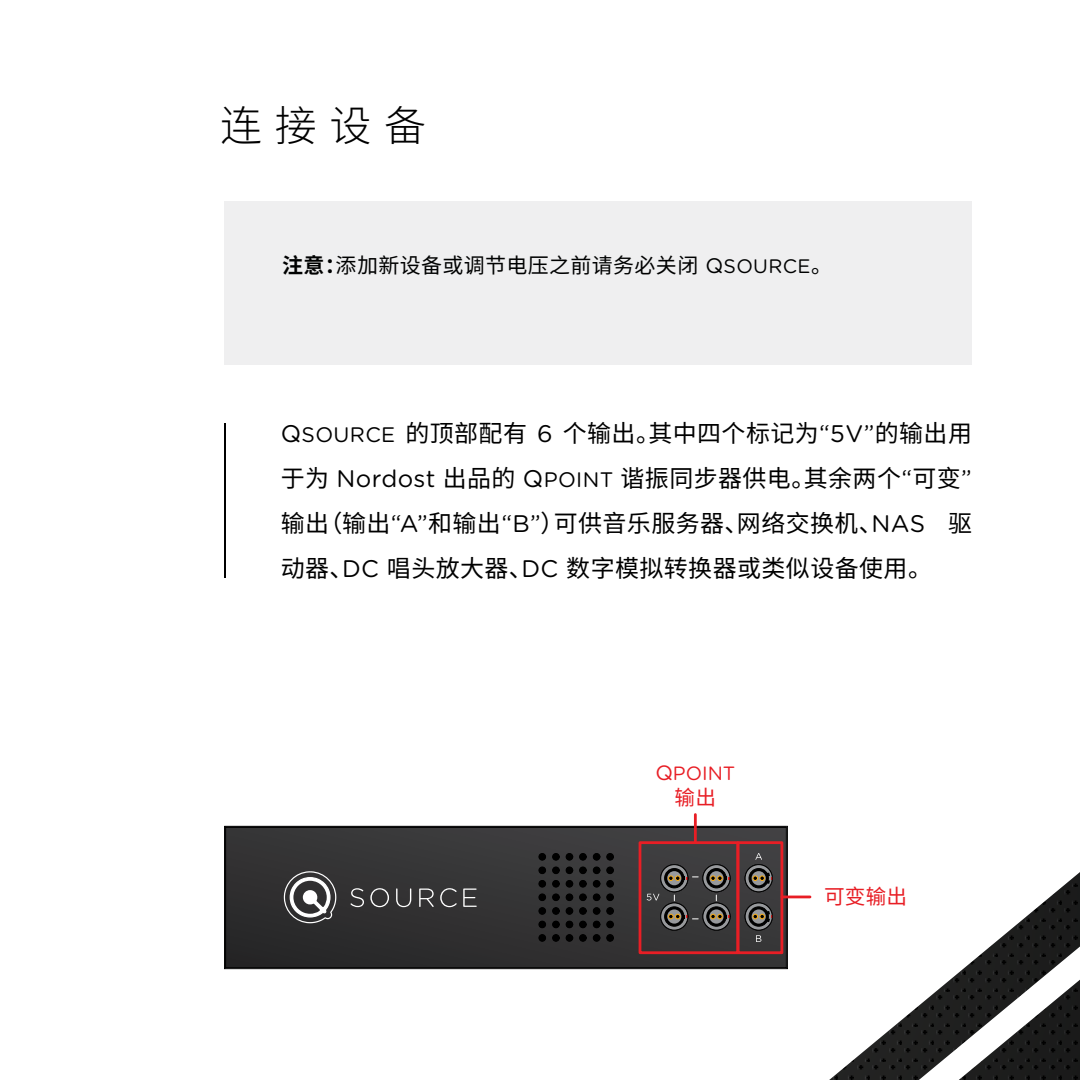
<style>
.page{position:relative;width:1080px;height:1080px;background:#fff}
.page>*{position:absolute;margin:0;border:0;box-sizing:border-box;transform-origin:0 0}
.t1{font:300 42px "Source Han Sans SC";color:#000}
.t2{font:24px/45px "Source Han Sans SC";letter-spacing:.015em;color:#000;text-align:justify}
.t3{font:21px "Source Han Sans SC";letter-spacing:.015em;color:#000101}
.t4{font:20.7px "Source Han Sans TC";color:#e81e25}
.t5{font:19.2px "Gotham Rounded";color:#e81e25}
.s1{font-weight:700}
.s2{font-family:"Gotham Rounded"}
.s3{font-family:"Gotham Rounded";font-size:19.5px}
.s4{font-family:"Gotham Rounded";font-size:21px}
.s5{font-size:20.7px}
</style>
<div class="page">
<hr style="left:225px;top:423px;width:1px;height:154px;background:#000">
<svg style="left:225px;top:827px;width:544px;height:141px;background:#333233"></svg>
<div style="left:579px;top:894px;width:8px;height:7px;background:#000;border:1px solid #000;border-radius:50%"></div>
<div style="left:593px;top:894px;width:7px;height:7px;background:#000;border:1px solid #000;border-radius:50%"></div>
<div style="left:593px;top:907px;width:7px;height:8px;background:#000;border:1px solid #000;border-radius:50%"></div>
<div style="left:606px;top:894px;width:8px;height:7px;background:#000;border:1px solid #000;border-radius:50%"></div>
<div style="left:566px;top:894px;width:7px;height:7px;background:#000;border:1px solid #000;border-radius:50%"></div>
<div style="left:552px;top:894px;width:8px;height:7px;background:#000;border:1px solid #000;border-radius:50%"></div>
<div style="left:593px;top:880px;width:7px;height:8px;background:#000;border:1px solid #000;border-radius:50%"></div>
<div style="left:579px;top:880px;width:8px;height:8px;background:#000;border:1px solid #000;border-radius:50%"></div>
<div style="left:566px;top:880px;width:7px;height:8px;background:#000;border:1px solid #000;border-radius:50%"></div>
<div style="left:552px;top:880px;width:8px;height:8px;background:#000;border:1px solid #000;border-radius:50%"></div>
<div style="left:579px;top:907px;width:8px;height:8px;background:#000;border:1px solid #000;border-radius:50%"></div>
<div style="left:566px;top:907px;width:7px;height:8px;background:#000;border:1px solid #000;border-radius:50%"></div>
<div style="left:552px;top:907px;width:8px;height:8px;background:#000;border:1px solid #000;border-radius:50%"></div>
<div style="left:606px;top:880px;width:8px;height:8px;background:#000;border:1px solid #000;border-radius:50%"></div>
<div style="left:606px;top:907px;width:8px;height:8px;background:#000;border:1px solid #000;border-radius:50%"></div>
<div style="left:593px;top:867px;width:7px;height:7px;background:#000;border:1px solid #000;border-radius:50%"></div>
<div style="left:579px;top:867px;width:8px;height:7px;background:#000;border:1px solid #000;border-radius:50%"></div>
<div style="left:566px;top:867px;width:7px;height:7px;background:#000;border:1px solid #000;border-radius:50%"></div>
<div style="left:552px;top:867px;width:8px;height:7px;background:#000;border:1px solid #000;border-radius:50%"></div>
<div style="left:606px;top:867px;width:8px;height:7px;background:#000;border:1px solid #000;border-radius:50%"></div>
<div style="left:593px;top:921px;width:7px;height:7px;background:#000;border:1px solid #000;border-radius:50%"></div>
<div style="left:579px;top:921px;width:8px;height:7px;background:#000;border:1px solid #000;border-radius:50%"></div>
<div style="left:566px;top:921px;width:7px;height:7px;background:#000;border:1px solid #000;border-radius:50%"></div>
<div style="left:552px;top:921px;width:8px;height:7px;background:#000;border:1px solid #000;border-radius:50%"></div>
<div style="left:606px;top:921px;width:8px;height:7px;background:#000;border:1px solid #000;border-radius:50%"></div>
<div style="left:538px;top:894px;width:8px;height:7px;background:#000;border:1px solid #000;border-radius:50%"></div>
<div style="left:538px;top:880px;width:8px;height:8px;background:#000;border:1px solid #000;border-radius:50%"></div>
<div style="left:538px;top:907px;width:8px;height:8px;background:#000;border:1px solid #000;border-radius:50%"></div>
<div style="left:538px;top:867px;width:8px;height:7px;background:#000;border:1px solid #000;border-radius:50%"></div>
<div style="left:538px;top:921px;width:8px;height:7px;background:#000;border:1px solid #000;border-radius:50%"></div>
<div style="left:593px;top:853px;width:7px;height:8px;background:#000;border:1px solid #000;border-radius:50%"></div>
<div style="left:579px;top:853px;width:8px;height:8px;background:#000;border:1px solid #000;border-radius:50%"></div>
<div style="left:566px;top:853px;width:7px;height:8px;background:#000;border:1px solid #000;border-radius:50%"></div>
<div style="left:552px;top:853px;width:8px;height:8px;background:#000;border:1px solid #000;border-radius:50%"></div>
<div style="left:606px;top:853px;width:8px;height:8px;background:#000;border:1px solid #000;border-radius:50%"></div>
<div style="left:538px;top:853px;width:8px;height:8px;background:#000;border:1px solid #000;border-radius:50%"></div>
<div style="left:593px;top:934px;width:7px;height:8px;background:#000;border:1px solid #000;border-radius:50%"></div>
<div style="left:579px;top:934px;width:8px;height:8px;background:#000;border:1px solid #000;border-radius:50%"></div>
<div style="left:566px;top:934px;width:7px;height:8px;background:#000;border:1px solid #000;border-radius:50%"></div>
<div style="left:552px;top:934px;width:8px;height:8px;background:#000;border:1px solid #000;border-radius:50%"></div>
<div style="left:606px;top:934px;width:8px;height:8px;background:#000;border:1px solid #000;border-radius:50%"></div>
<div style="left:538px;top:934px;width:8px;height:8px;background:#000;border:1px solid #000;border-radius:50%"></div>
<div style="left:745px;top:903px;width:28px;height:28px;border:1px solid #000;border-radius:50%"></div>
<div style="left:702px;top:903px;width:29px;height:28px;border:1px solid #000;border-radius:50%"></div>
<hr style="left:225px;top:968px;width:562px;height:1px;background:#000">
<svg style="left:284px;top:871px;width:52px;height:52px"></svg>
<svg style="left:351px;top:888px;width:13px;height:19px"></svg>
<svg style="left:370px;top:888px;width:19px;height:19px"></svg>
<svg style="left:396px;top:888px;width:15px;height:19px"></svg>
<svg style="left:419px;top:889px;width:15px;height:18px"></svg>
<svg style="left:440px;top:888px;width:17px;height:19px"></svg>
<svg style="left:463px;top:889px;width:14px;height:18px"></svg>
<svg style="left:755px;top:853px;width:7px;height:7px"></svg>
<svg style="left:756px;top:935px;width:5px;height:7px"></svg>
<div style="left:660px;top:864px;width:28px;height:28px;border:1px solid #000;border-radius:50%"></div>
<div style="left:702px;top:864px;width:29px;height:28px;border:1px solid #000;border-radius:50%"></div>
<div style="left:745px;top:865px;width:27px;height:27px;background:#080808;border-radius:50%"></div>
<svg style="left:746px;top:866px;width:23px;height:24px"></svg>
<div style="left:745px;top:864px;width:28px;height:28px;border:1px solid #000;border-radius:50%"></div>
<div style="left:660px;top:902px;width:28px;height:29px;border:1px solid #000;border-radius:50%"></div>
<svg style="left:647px;top:866px;width:83px;height:63px;background:#4a4846"></svg>
<div style="left:702px;top:902px;width:29px;height:29px;border:1px solid #000;border-radius:50%"></div>
<div style="left:745px;top:902px;width:28px;height:29px;border:1px solid #000;border-radius:50%"></div>
<div style="left:639px;top:841px;width:100px;height:113px;border:3px solid #e81e25"></div>
<div style="left:737px;top:841px;width:46px;height:113px;border:3px solid #e81e25"></div>
<hr style="left:694px;top:815px;width:3px;height:28px;background:#e81e25">
<svg style="left:746px;top:904px;width:23px;height:25px"></svg>
<div style="left:225px;top:201px;width:747px;height:164px;background:#efeff0"></div>
<svg style="left:769px;top:825px;width:28px;height:145px"></svg>
<svg style="left:797px;top:872px;width:283px;height:208px"></svg>
<svg style="left:926px;top:958px;width:154px;height:122px"></svg>
<p class="t1" style="left:220px;top:102px;width:207px">连接设备</p>
<p class="t3" style="left:282px;top:253px;width:552px"><span class="s1">注意：</span>添加新设备或调节电压之前请务必关闭 <span class="s2">Q</span><span class="s3">SOURCE</span>。</p>
<p class="t2" style="left:281px;top:412px;width:693px"><span class="s2">Q</span><span class="s4">SOURCE</span> 的顶部配有 <span class="s2">6</span> 个输出。其中四个标记为<span class="s2">“5V”</span>的输出用于为 <span class="s2">Nordost</span> 出品的 <span class="s2">Q</span><span class="s4">POINT</span> 谐振同步器供电。其余两个<span class="s2">“</span>可变<span class="s2">”</span>输出（输出<span class="s2">“A”</span>和输出<span class="s2">“B”</span>）可供音乐服务器、网络交换机、<span class="s2">NAS</span> 驱动器、<span class="s2">DC</span> 唱头放大器、<span class="s2">DC</span> 数字模拟转换器或类似设备使用。</p>
<p class="t5" style="left:655px;top:760px;width:82px"><span class="s5">Q</span>POINT</p>
<p class="t4" style="left:675px;top:786px;width:43px">输出</p>
<p class="t4" style="left:824px;top:885px;width:84px">可变输出</p>
</div>
